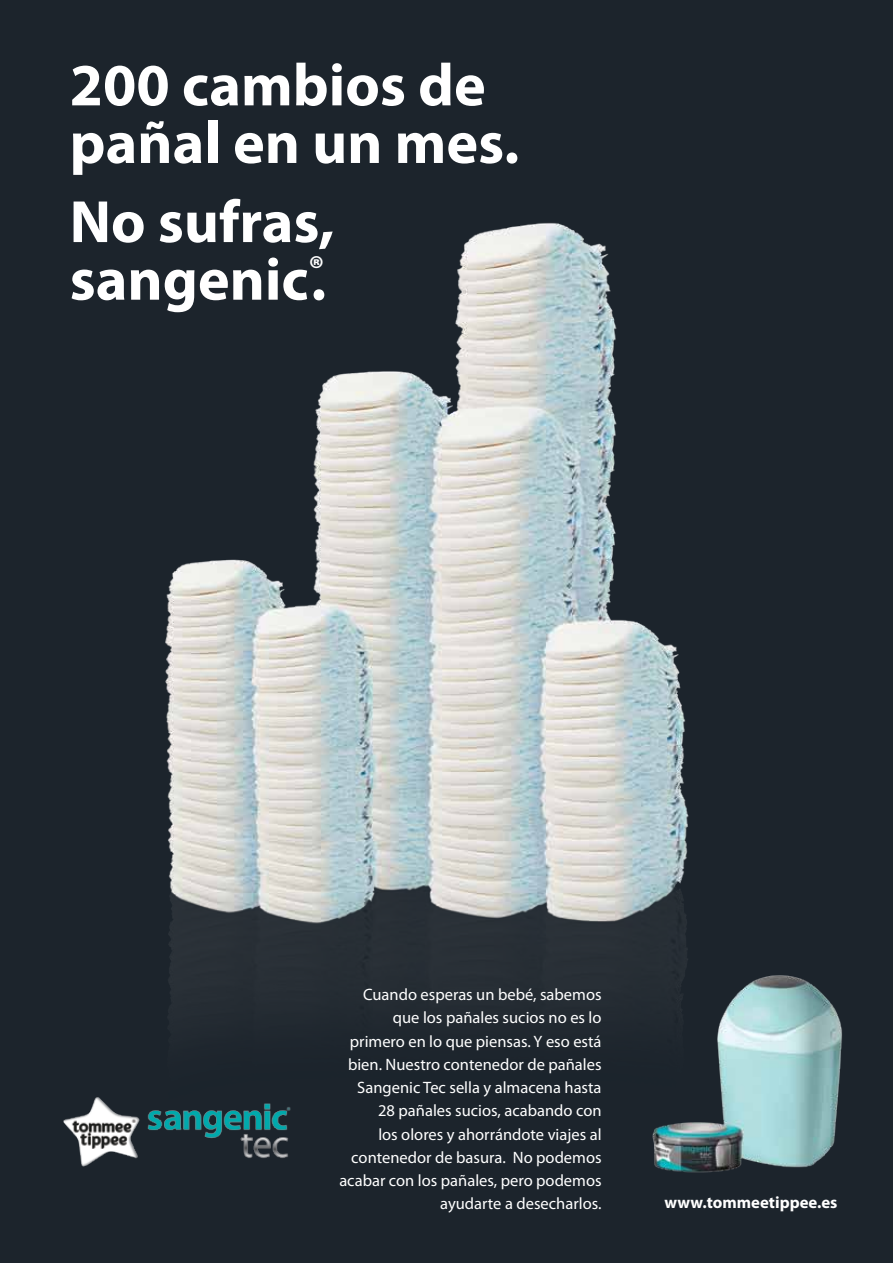
<style>
.page{position:relative;width:893px;height:1263px;background:#1c242c}
.page>*{position:absolute;margin:0;border:0;box-sizing:border-box;transform-origin:0 0}
.t1{font:700 60.15px/57.6px "Myriad Pro";color:#fff}
.t2{font:700 16.8px "Myriad Pro";color:#fff}
.t3{font:16.5px/23.2px "Myriad Pro";color:#fff;text-align:right}
</style>
<div class="page">
<img style="left:165px;top:222px;width:524px;height:795px">
<img style="left:63px;top:1097px;width:228px;height:70px">
<img style="left:642px;top:966px;width:200px;height:207px">
<h1 class="t1" style="left:70px;top:54px;width:451px">200 cambios de pañal en un mes.</h1>
<h1 class="t1" style="left:70px;top:191px;width:266px">No sufras, sangenic<sup>®</sup>.</h1>
<p class="t3" style="left:339px;top:982px;width:264px">Cuando esperas un bebé, sabemos que los pañales sucios no es lo primero en lo que piensas. Y eso está bien. Nuestro contenedor de pañales<br>Sangenic Tec sella y almacena hasta<br>28 pañales sucios, acabando con<br>los olores y ahorrándote viajes al contenedor de basura. No podemos acabar con los pañales, pero podemos ayudarte a desecharlos.</p>
<p class="t2" style="left:664px;top:1191px;width:175px">www.tommeetippee.es</p>
</div>
